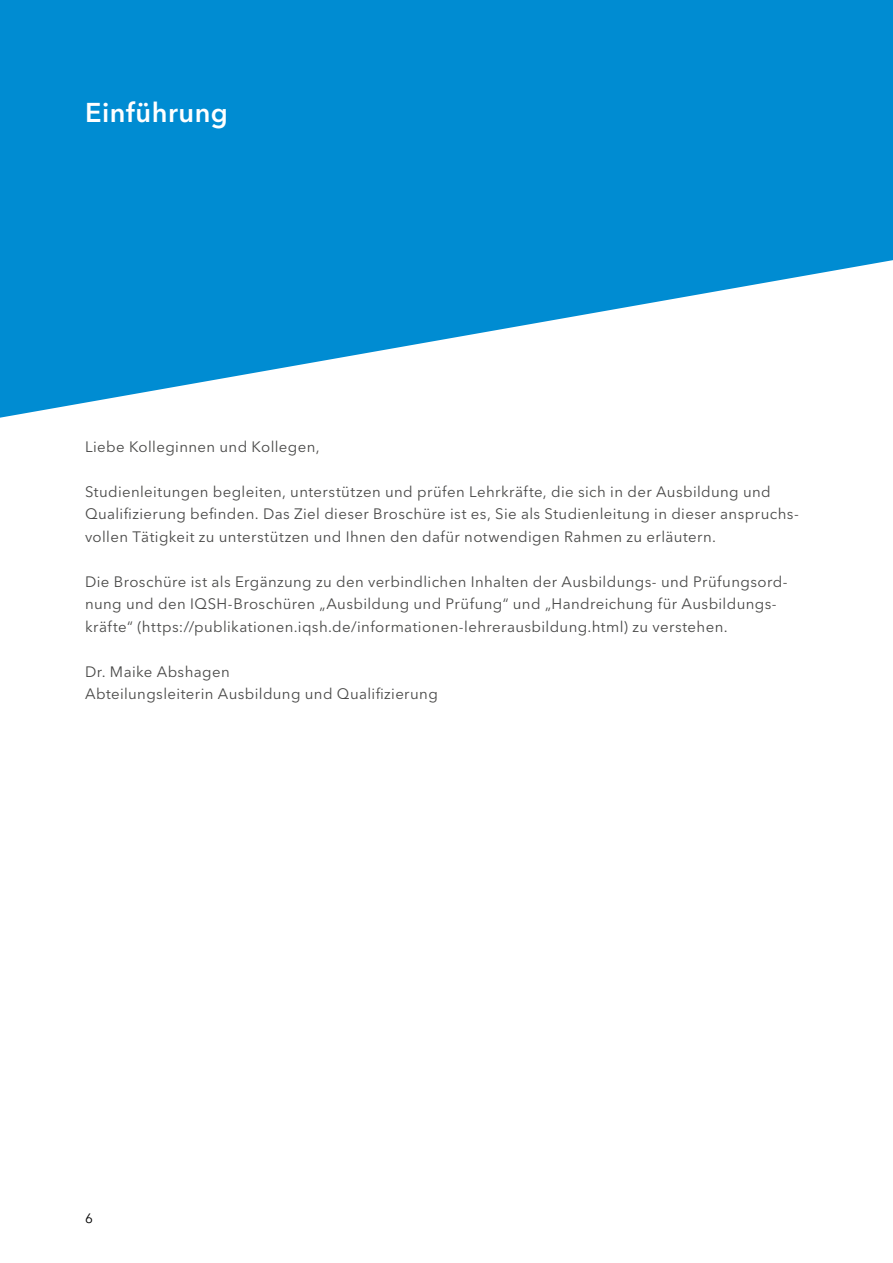
<style>
.page{position:relative;width:893px;height:1263px;background:#fff}
.page>*{position:absolute;margin:0;border:0;box-sizing:border-box;transform-origin:0 0}
.t1{font:600 27px "Avenir Next LT Pro";letter-spacing:.02em;color:#fff}
.Fließtext{font:15px/22.5px "Avenir Next LT Pro";letter-spacing:.025em;color:#494948}
.t2{font:13.5px "Avenir Next LT Pro";color:#000}
</style>
<div class="page">
<svg style="left:0;top:0;width:893px;height:418px;fill:#008cd2"></svg>
<h1 class="t1" style="left:85px;top:97px;width:144px">Einführung</h1>
<p class="Fließtext" style="left:85px;top:435px;width:236px">Liebe Kolleginnen und Kollegen,</p>
<p class="Fließtext" style="left:85px;top:480px;width:715px">Studienleitungen begleiten, unterstützen und prüfen Lehrkräfte, die sich in der Ausbildung und<br>Qualifizierung befinden. Das Ziel dieser Broschüre ist es, Sie als Studienleitung in dieser anspruchs&shy;vollen Tätigkeit zu unterstützen und Ihnen den dafür notwendigen Rahmen zu erläutern.</p>
<p class="Fließtext" style="left:85px;top:570px;width:704px">Die Broschüre ist als Ergänzung zu den verbindlichen Inhalten der Ausbildungs- und Prüfungsord&shy;nung und den IQSH-Broschüren „Ausbildung und Prüfung“ und „Handreichung für Ausbildungs&shy;kräfte“ (https://publikationen.iqsh.de/informationen-lehrerausbildung.html) zu verstehen.</p>
<p class="Fließtext" style="left:85px;top:660px;width:354px">Dr. Maike Abshagen<br>Abteilungsleiterin Ausbildung und Qualifizierung</p>
<p class="t2" style="left:85px;top:1211px;width:9px">6</p>
</div>
